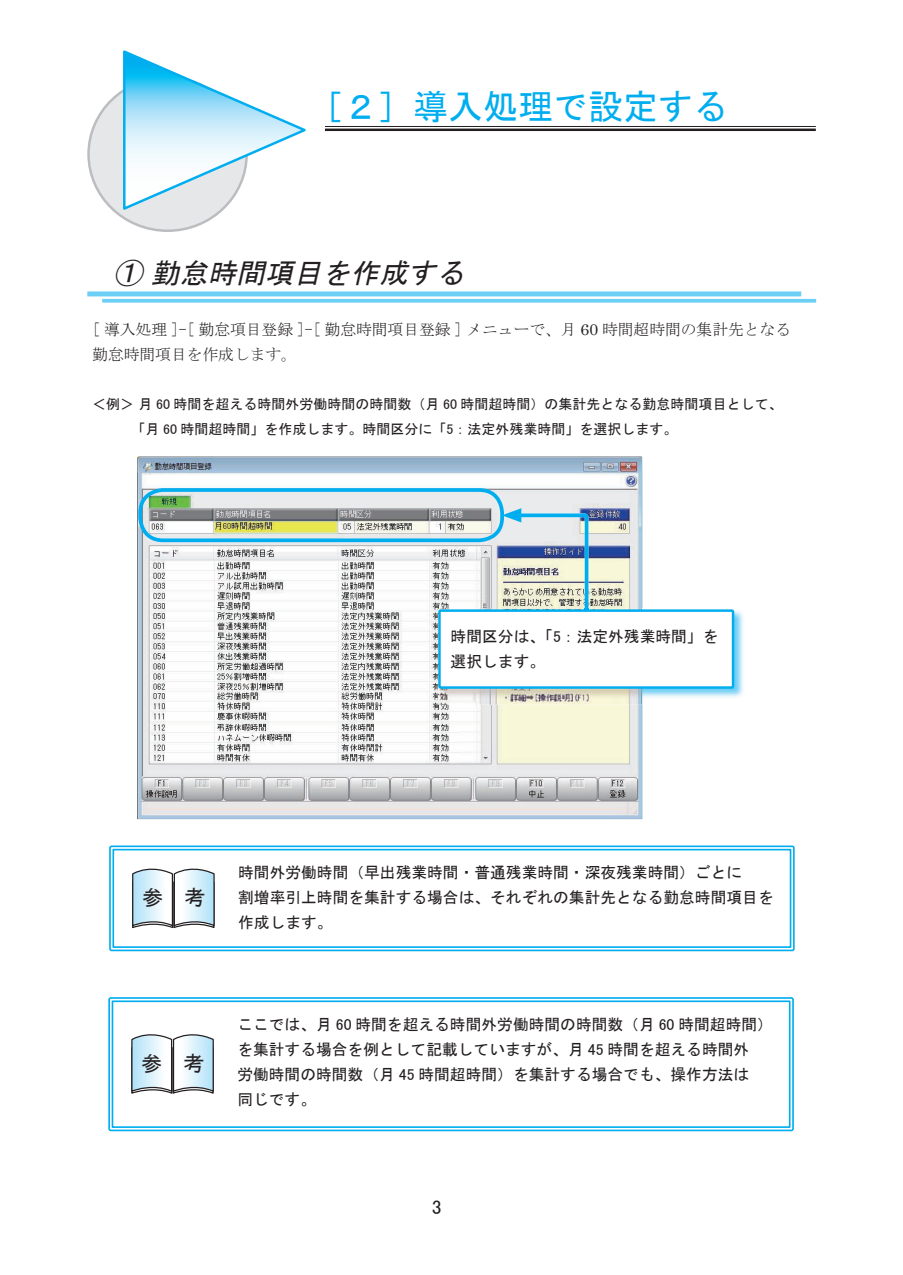
<style>
.page{position:relative;width:903px;height:1275px;background:#fff}
.page>*{position:absolute;margin:0;border:0;box-sizing:border-box;transform-origin:0 0}
.t1{font:35px "MS Gothic";color:#00aeef}
.t2{font:italic 27.82px "MS Gothic";color:#231f20}
.t3{font:21px "MS Gothic";color:#231f20}
.t4{font:19.6px "MS P Gothic";color:#231f20}
.t5{font:15.75px/24.8px "MS Gothic";color:#231f20}
.t6{font:15.75px/24.8px "MS Mincho";color:#231f20}
.t7{font:14px/24.8px "MS Gothic";color:#231f20}
.s1{font-family:"Century"}
.s2{font-family:"MS P Gothic"}
</style>
<div class="page">
<hr style="left:325px;top:126px;width:491px;height:1px;background:#231f20">
<hr style="left:325px;top:129px;width:491px;height:2px;background:#231f20">
<div style="left:89px;top:77px;width:158px;height:154px;background:#e6e7e9;border-radius:50%"></div>
<svg style="left:122px;top:50px;width:184px;height:162px"></svg>
<div style="left:87px;top:291px;width:714px;height:5px;background:#6bcff6"></div>
<svg style="left:102px;top:299px;width:714px;height:4px;background:#78d3f6"></svg>
<img style="left:137px;top:456px;width:505px;height:363px">
<div style="left:138px;top:488px;width:366px;height:54px;border:4px solid #00aeef;border-radius:23px"></div>
<img style="left:438px;top:610px;width:305px;height:95px">
<svg style="left:502px;top:508px;width:86px;height:101px;background:#b7c7cc"></svg>
<div style="left:439px;top:611px;width:294px;height:76px;background:#fff"></div>
<div style="left:438px;top:609px;width:296px;height:80px;border:2px solid #00aeef"></div>
<div style="left:109px;top:845px;width:686px;height:106px;border:2px solid #00aeef;border-radius:2px"></div>
<div style="left:112px;top:849px;width:679px;height:99px;border:2px solid #00aeef"></div>
<svg style="left:132px;top:868px;width:83px;height:61px"></svg>
<div style="left:108px;top:997px;width:686px;height:134px;border:2px solid #00aeef;border-radius:2px"></div>
<div style="left:112px;top:1000px;width:678px;height:128px;border:2px solid #00aeef"></div>
<svg style="left:131px;top:1034px;width:83px;height:60px"></svg>
<h1 class="t1" style="left:308px;top:89px;width:421px">［２］導入処理で設定する</h1>
<h2 class="t2" style="left:85px;top:259px;width:387px">　① 勤怠時間項目を作成する</h2>
<p class="t6" style="left:92px;top:317px;width:700px">[ 導入処理 ]-[ 勤怠項目登録 ]-[ 勤怠時間項目登録 ] メニューで、月 <span class="s1">60</span> 時間超時間の集計先となる勤怠時間項目を作成します。</p>
<p class="t7" style="left:132px;top:391px;width:653px;text-indent:-39px">＜例＞月 <span class="s2">60</span> 時間を超える時間外労働時間の時間数（月 <span class="s2">60</span> 時間超時間）の集計先となる勤怠時間項目として、「月 <span class="s2">60</span> 時間超時間」を作成します。時間区分に「<span class="s2">5</span>：法定外残業時間」を選択します。</p>
<p class="t5" style="left:451px;top:624px;width:269px">時間区分は、「<span class="s2">5</span>：法定外残業時間」を選択します。</p>
<h3 class="t3" style="left:142px;top:887px;width:64px">参　考</h3>
<p class="t5" style="left:238px;top:860px;width:537px">時間外労働時間（早出残業時間・普通残業時間・深夜残業時間）ごとに<br>割増率引上時間を集計する場合は、それぞれの集計先となる勤怠時間項目を作成します。</p>
<h3 class="t3" style="left:142px;top:1053px;width:64px">参　考</h3>
<p class="t5" style="left:237px;top:1012px;width:537px">ここでは、月 <span class="s2">60</span> 時間を超える時間外労働時間の時間数（月 <span class="s2">60</span> 時間超時間）を集計する場合を例として記載していますが、月 <span class="s2">45</span> 時間を超える時間外<br>労働時間の時間数（月 <span class="s2">45</span> 時間超時間）を集計する場合でも、操作方法は<br>同じです。</p>
<p class="t4" style="left:432px;top:1197px;width:11px">3</p>
</div>
